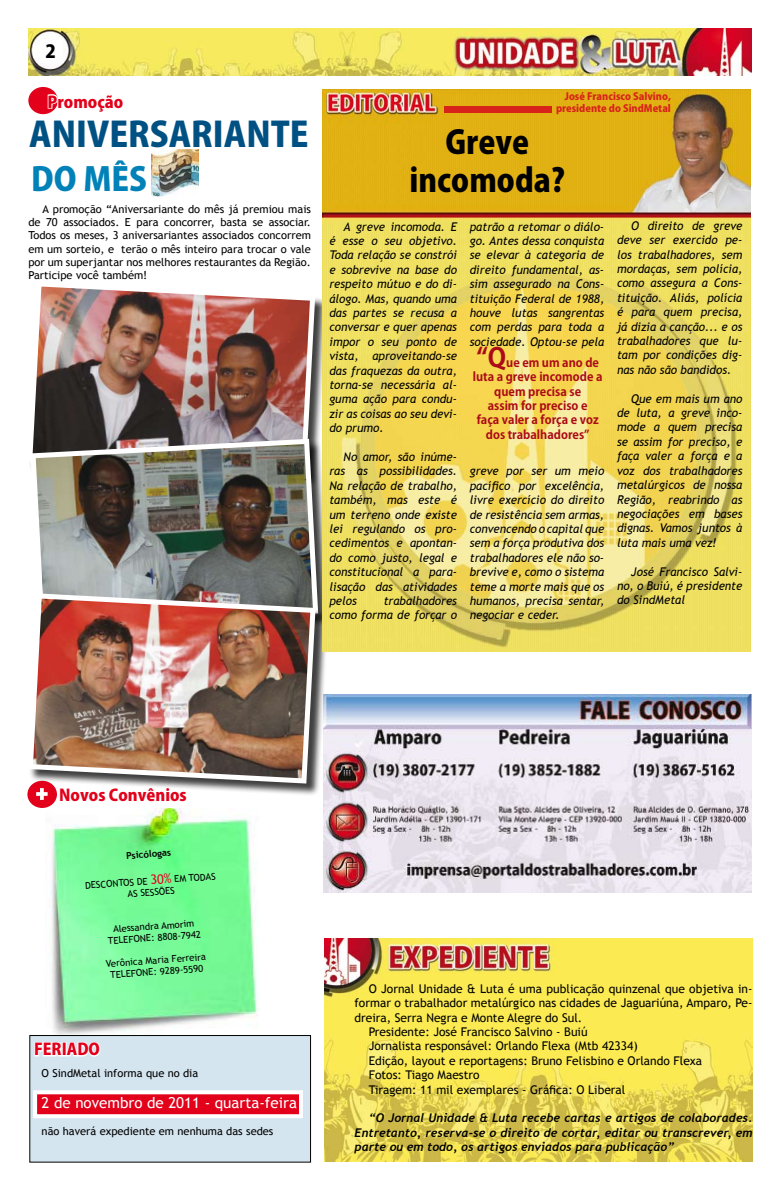
<style>
.page{position:relative;width:780px;height:1191px;background:#fff}
.page>*{position:absolute;margin:0;border:0;box-sizing:border-box;transform-origin:0 0}
.t1{font:800 34.2px "Koz Go Pro";color:#005183}
.t2{font:800 32.2px "Koz Go Pro";color:#0082b8}
.t3{font:800 32px/38.4px "Koz Go Pro";color:#000;text-align:center;scale:.95 1}
.t4{font:800 18px "Koz Go Pro";color:#000}
.t5{font:800 16px "Koz Go Pro";color:#e2001a}
.t6{font:15px "Trebuchet MS";color:#fff}
.t7{font:italic 12px/14.4px "Trebuchet MS";color:#000;text-align:justify}
.t8{font:12px "Trebuchet MS";color:#000}
.t9{font:italic 700 12px/14.4px "Trebuchet";color:#000;text-align:justify}
.t10{font:700 12px/14.4px "Koz Go Pro";color:#ab0b17;text-align:center}
.t11{font:11px/13.2px "Trebuchet MS";color:#000;text-align:justify}
.t12{font:800 10px/12px "Koz Go Pro";color:#d8231a;text-align:right}
.t13{font:9.5px/11.4px "Trebuchet MS";color:#000;text-align:center}
.t14{font:700 9.5px "Trebuchet MS";color:#000}
.s1{font-size:26px}
.s2{font-size:12.9px;color:#e2001a}
</style>
<div class="page">
<img style="left:51px;top:815px;width:207px;height:217px">
<img style="left:33px;top:286px;width:285px;height:150px">
<img style="left:28px;top:28px;width:723px;height:47px">
<img style="left:324px;top:694px;width:428px;height:198px">
<img style="left:324px;top:938px;width:428px;height:223px">
<div style="left:27px;top:780px;width:30px;height:28px;background:#e2001a;border-radius:50%"></div>
<svg style="left:58px;top:808px;width:131px;height:20px"></svg>
<svg style="left:28px;top:87px;width:171px;height:110px"></svg>
<div style="left:30px;top:1035px;width:280px;height:127px;background:#d5e5f0"></div>
<div style="left:29px;top:1035px;width:282px;height:127px;border:1px solid #000"></div>
<div style="left:33px;top:1090px;width:270px;height:28px;background:#e2001a;border:4px solid #fff"></div>
<svg style="left:33px;top:1026px;width:68px;height:31px"></svg>
<img style="left:30px;top:436px;width:291px;height:158px">
<div style="left:28px;top:594px;width:305px;height:207px;background:#000;opacity:.75"></div>
<img style="left:28px;top:591px;width:290px;height:195px">
<img style="left:322px;top:89px;width:428px;height:562px">
<div style="left:443px;top:106px;width:108px;height:7px;background:#d8231a"></div>
<h3 class="t4" style="left:45px;top:40px;width:12px">2</h3>
<h3 class="t5" style="left:47px;top:91px;width:77px">Promoção</h3>
<h1 class="t1" style="left:29px;top:112px;width:281px">ANIVERSARIANTE</h1>
<h2 class="t2" style="left:31px;top:158px;width:117px">DO MÊS</h2>
<p class="t11" style="left:28px;top:203px;width:284px;text-indent:14px">A promoção “Aniversariante do mês já premiou mais de 70 associados. E para concorrer, basta se associar.<br>Todos os meses, 3 aniversariantes associados concorrem em um sorteio, e terão o mês inteiro para trocar o vale por um superjantar nos melhores restaurantes da Região.<br>Participe você também!</p>
<p class="t12" style="left:556px;top:91px;width:116px">José Francisco Salvino, presidente do SindMetal</p>
<h3 class="t3" style="left:409px;top:125px;width:165px">Greve incomoda?</h3>
<p class="t7" style="left:329px;top:219px;width:129px;text-indent:14px">A greve incomoda. E é esse o seu objetivo.<br>Toda relação se constrói e sobrevive na base do respeito mútuo e do di&shy;álogo. Mas, quando uma das partes se recusa a conversar e quer apenas impor o seu ponto de vista, aproveitando-se das fraquezas da outra, torna-se necessária al&shy;guma ação para condu&shy;zir as coisas ao seu devi&shy;do prumo.</p>
<p class="t7" style="left:329px;top:449px;width:129px;text-indent:14px">No amor, são inúme&shy;ras as possibilidades.<br>Na relação de trabalho, também, mas este é um terreno onde existe lei regulando os pro&shy;cedimentos e apontan&shy;do como justo, legal e constitucional a para&shy;lisação das atividades pelos</p>
<p class="t7" style="left:329px;top:593px;width:129px;text-align:right">trabalhadores<br>como forma de forçar o</p>
<p class="t7" style="left:470px;top:219px;width:136px">patrão a retomar o diálo&shy;go. Antes dessa conquista se elevar à categoria de direito fundamental, as&shy;sim assegurado na Cons&shy;tituição Federal de 1988, houve lutas sangrentas com perdas para toda a sociedade. Optou-se pela</p>
<p class="t10" style="left:473px;top:356px;width:131px"><span class="s1">“Q</span>ue em um ano de luta a greve incomode a quem precisa se<br>assim for preciso e<br>faça valer a força e voz dos trabalhadores”</p>
<p class="t7" style="left:470px;top:464px;width:136px">greve por ser um meio pacífico por excelência, livre exercício do direito de resistência sem armas, convencendo o capital que sem a força produtiva dos trabalhadores ele não so&shy;brevive e, como o sistema teme a morte mais que os humanos, precisa sentar, negociar e ceder.</p>
<p class="t7" style="left:617px;top:218px;width:127px;text-indent:14px">O direito de greve deve ser exercido pe&shy;los trabalhadores, sem mordaças, sem polícia, como assegura a Cons&shy;tituição. Aliás, polícia é para quem precisa, já dizia a canção... e os trabalhadores que lu&shy;tam por condições dig&shy;nas não são bandidos.</p>
<p class="t7" style="left:617px;top:391px;width:127px;text-indent:14px">Que em mais um ano de luta, a greve inco&shy;mode a quem precisa se assim for preciso, e faça valer a força e a voz dos trabalhadores metalúrgicos de nossa Região, reabrindo as negociações em bases dignas. Vamos juntos à luta mais uma vez!</p>
<p class="t7" style="left:617px;top:564px;width:127px;text-indent:14px">José Francisco Salvi&shy;no, o Buiú, é presidente do SindMetal</p>
<h3 class="t5" style="left:59px;top:784px;width:129px">Novos Convênios</h3>
<p class="t14" style="left:126px;top:849px;width:47px;rotate:-4deg">Psicólogas</p>
<p class="t13" style="left:85px;top:879px;width:132px;rotate:-4deg">DESCONTOS DE <span class="s2">30%</span> EM TODAS<br>AS SESSÕES</p>
<p class="t13" style="left:107px;top:923px;width:95px;rotate:-4deg">Alessandra Amorim<br>TELEFONE: 8808-7942</p>
<p class="t13" style="left:106px;top:958px;width:102px;rotate:-4deg">Verônica Maria Ferreira<br>TELEFONE: 9289-5590</p>
<h3 class="t5" style="left:34px;top:1039px;width:67px">FERIADO</h3>
<p class="t11" style="left:42px;top:1066px;width:158px">O SindMetal informa que no dia</p>
<p class="t6" style="left:42px;top:1094px;width:257px">2 de novembro de 2011 - quarta-feira</p>
<p class="t11" style="left:42px;top:1124px;width:233px">não haverá expediente em nenhuma das sedes</p>
<p class="t8" style="left:369px;top:981px;width:385px">O Jornal Unidade &amp; Luta é uma publicação quinzenal que objetiva in-</p>
<p class="t8" style="left:354px;top:996px;width:399px">formar o trabalhador metalúrgico nas cidades de Jaguariúna, Amparo, Pe-</p>
<p class="t8" style="left:354px;top:1010px;width:229px">dreira, Serra Negra e Monte Alegre do Sul.</p>
<p class="t8" style="left:369px;top:1024px;width:220px">Presidente: José Francisco Salvino - Buiú</p>
<p class="t8" style="left:369px;top:1039px;width:271px">Jornalista responsável: Orlando Flexa (Mtb 42334)</p>
<p class="t8" style="left:369px;top:1053px;width:335px">Edição, layout e reportagens: Bruno Felisbino e Orlando Flexa</p>
<p class="t8" style="left:369px;top:1068px;width:112px">Fotos: Tiago Maestro</p>
<p class="t8" style="left:369px;top:1082px;width:258px">Tiragem: 11 mil exemplares - Gráfica: O Liberal</p>
<p class="t9" style="left:354px;top:1111px;width:399px;text-indent:14px">“O Jornal Unidade &amp; Luta recebe cartas e artigos de colaborades.<br>Entretanto, reserva-se o direito de cortar, editar ou transcrever, em parte ou em todo, os artigos enviados para publicação”</p>
</div>
